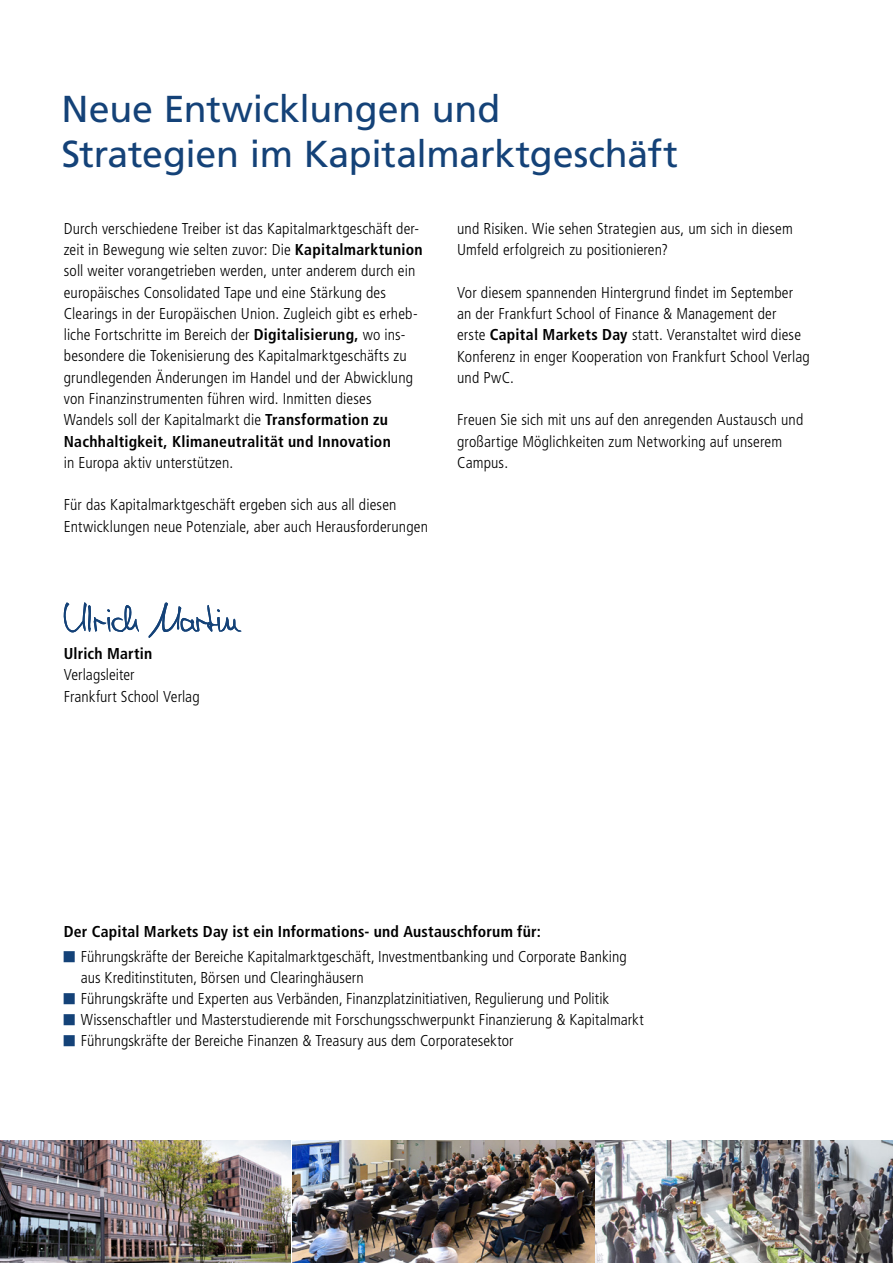
<style>
.page{position:relative;width:893px;height:1263px;background:#fff}
.page>*{position:absolute;margin:0;border:0;box-sizing:border-box;transform-origin:0 0}
.t1{font:37.5px/45px "Frutiger LT Std";letter-spacing:-.01em;color:#144278}
.t2{font:300 condensed 15.75px/21.3px "Frutiger LT Std";letter-spacing:.01em;color:#000}
.t3{font:700 condensed 15.75px "Frutiger LT Std";letter-spacing:.01em;color:#000}
.s1{font-weight:700}
.s2{font-family:"Double Digits Square";font-weight:400;font-stretch:normal;font-size:14.1px;color:#144278}
</style>
<div class="page">
<img style="left:0;top:1141px;width:594px;height:122px">
<img style="left:596px;top:1141px;width:297px;height:122px">
<svg style="left:64px;top:602px;width:178px;height:36px"></svg>
<h1 class="t1" style="left:62px;top:86px;width:618px">Neue Entwicklungen und<br>Strategien im Kapitalmarktgeschäft</h1>
<p class="t2" style="left:64px;top:218px;width:360px">Durch verschiedene Treiber ist das Kapitalmarktgeschäft der&shy;zeit in Bewegung wie selten zuvor: Die <span class="s1">Kapitalmarktunion </span>soll weiter vorangetrieben werden, unter anderem durch ein europäisches Consolidated Tape und eine Stärkung des Clearings in der Europäischen Union. Zugleich gibt es erheb&shy;liche Fortschritte im Bereich der <span class="s1">Digitalisierung,</span> wo ins&shy;besondere die Tokenisierung des Kapitalmarktgeschäfts zu grundlegenden Änderungen im Handel und der Abwicklung von Finanzinstrumenten führen wird. Inmitten dieses Wandels soll der Kapitalmarkt die <span class="s1">Transformation zu Nachhaltigkeit, Klimaneutralität und Innovation</span></p>
<p class="t2" style="left:64px;top:452px;width:171px">in Europa aktiv unterstützen.</p>
<p class="t2" style="left:64px;top:494px;width:366px">Für das Kapitalmarktgeschäft ergeben sich aus all diesen<br>Entwicklungen neue Potenziale, aber auch Herausforderungen</p>
<p class="t2" style="left:457px;top:218px;width:337px">und Risiken. Wie sehen Strategien aus, um sich in diesem<br>Umfeld erfolgreich zu positionieren?</p>
<p class="t2" style="left:457px;top:282px;width:354px">Vor diesem spannenden Hintergrund findet im September an der Frankfurt School of Finance &amp; Management der<br>erste <span class="s1">Capital Markets Day</span> statt. Veranstaltet wird diese Konferenz in enger Kooperation von Frankfurt School Verlag und PwC.</p>
<p class="t2" style="left:457px;top:409px;width:348px">Freuen Sie sich mit uns auf den anregenden Austausch und großartige Möglichkeiten zum Networking auf unserem<br>Campus.</p>
<p class="t3" style="left:64px;top:644px;width:90px">Ulrich Martin</p>
<p class="t2" style="left:64px;top:664px;width:137px">Verlagsleiter<br>Frankfurt School Verlag</p>
<p class="t2" style="left:64px;top:919px;width:565px;line-height:25.2px"><span class="s1">Der Capital Markets Day ist ein Informations- und Austauschforum für:<br></span><span class="s2">W</span> Führungskräfte der Bereiche Kapitalmarktgeschäft, Investmentbanking und Corporate Banking</p>
<p class="t2" style="left:64px;top:968px;width:582px;text-indent:17px">aus Kreditinstituten, Börsen und Clearinghäusern<br><span class="s2">W</span> Führungskräfte und Experten aus Verbänden, Finanzplatzinitiativen, Regulierung und Politik<br><span class="s2">W</span> Wissenschaftler und Masterstudierende mit Forschungsschwerpunkt Finanzierung &amp; Kapitalmarkt <span class="s2">W</span> Führungskräfte der Bereiche Finanzen &amp; Treasury aus dem Corporatesektor</p>
</div>
